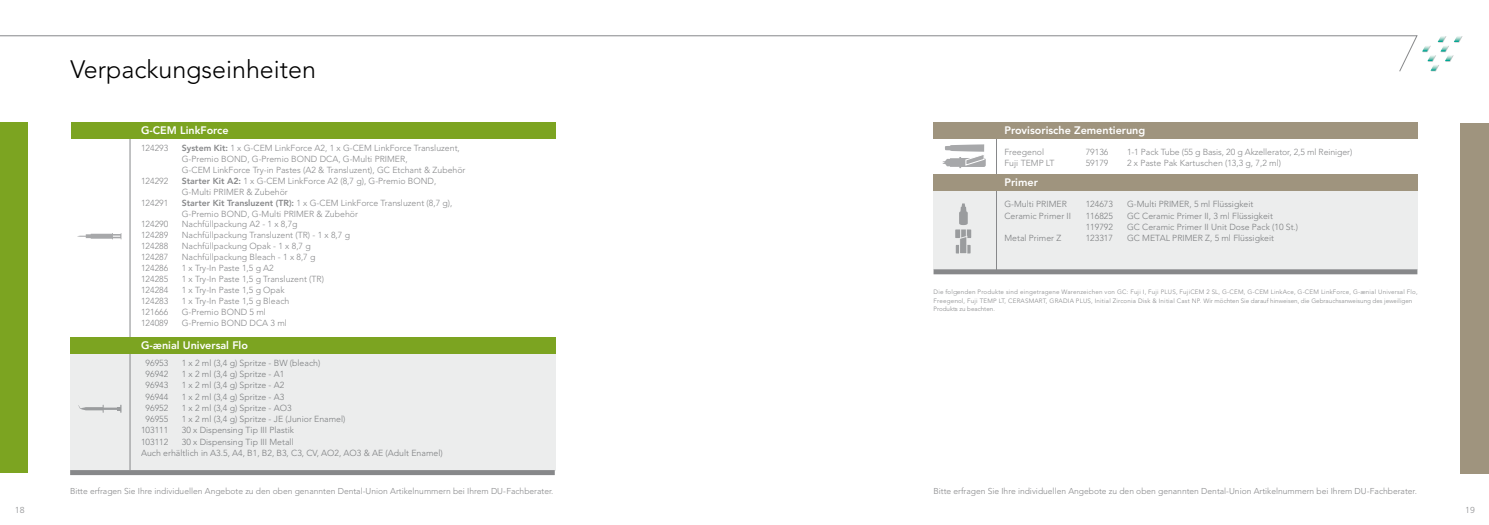
<style>
.page{position:relative;width:1489px;height:525px;background:#fff}
.page>*{position:absolute;margin:0;border:0;box-sizing:border-box;transform-origin:0 0}
.t1{font:300 25px "Avenir";color:#000}
.t2{font:800 10.75px "Avenir";color:#fff}
.t3{font:300 8.75px/10.9px "Avenir";color:#87888a}
.t4{font:300 8.75px "Frutiger";color:#929395}
.t5{font:300 8.5px "Avenir";color:#87888a}
.t6{font:300 6.25px/8.8px "Avenir";letter-spacing:.03em;color:#87888a}
.s1{font-weight:800}
</style>
<div class="page">
<div style="left:933px;top:176px;width:484px;height:94px;background:#eceded"></div>
<hr style="left:996px;top:130px;width:1px;height:142px;background:#87888a">
<div style="left:933px;top:269px;width:484px;height:5px;background:#87888a"></div>
<div style="left:933px;top:122px;width:484px;height:16px;background:#9f947e"></div>
<div style="left:933px;top:174px;width:484px;height:16px;background:#9f947e"></div>
<svg style="left:942px;top:144px;width:43px;height:24px"></svg>
<div style="left:955px;top:229px;width:16px;height:9px;background:#9a9c9e"></div>
<svg style="left:955px;top:245px;width:15px;height:8px"></svg>
<svg style="left:958px;top:203px;width:9px;height:51px"></svg>
<div style="left:70px;top:344px;width:485px;height:126px;background:#eceded"></div>
<hr style="left:130px;top:123px;width:1px;height:347px;background:#87888a">
<div style="left:70px;top:470px;width:484px;height:5px;background:#87888a"></div>
<div style="left:71px;top:122px;width:484px;height:16px;background:#7ca421"></div>
<div style="left:70px;top:337px;width:485px;height:16px;background:#7ca421"></div>
<svg style="left:77px;top:233px;width:44px;height:6px"></svg>
<svg style="left:78px;top:404px;width:43px;height:8px"></svg>
<div style="left:0;top:290px;width:28px;height:183px;background:#7ca421"></div>
<div style="left:0;top:122px;width:28px;height:173px;background:#7ca421"></div>
<div style="left:1460px;top:291px;width:28px;height:183px;background:#9f947e"></div>
<div style="left:1460px;top:123px;width:28px;height:172px;background:#9f947e"></div>
<svg style="left:0;top:35px;width:1417px;height:37px"></svg>
<svg style="left:1422px;top:36px;width:40px;height:35px"></svg>
<h1 class="t1" style="left:70px;top:55px;width:247px">Verpackungseinheiten</h1>
<p class="t2" style="left:141px;top:124px;width:89px">G-CEM LinkForce</p>
<p class="t3" style="left:141px;top:143px;width:29px">124293</p>
<p class="t3" style="left:182px;top:143px;width:285px"><span class="s1">System Kit:</span> 1 x G-CEM LinkForce A2, 1 x G-CEM LinkForce Transluzent,<br>G-Premio BOND, G-Premio BOND DCA, G-Multi PRIMER,<br>G-CEM LinkForce Try-in Pastes (A2 &amp; Transluzent), GC Etchant &amp; Zubehör</p>
<p class="t3" style="left:141px;top:175px;width:29px">124292</p>
<p class="t3" style="left:182px;top:175px;width:256px"><span class="s1">Starter Kit A2:</span> 1 x G-CEM LinkForce A2 (8,7 g), G-Premio BOND,<br>G-Multi PRIMER &amp; Zubehör</p>
<p class="t3" style="left:141px;top:197px;width:29px">124291</p>
<p class="t3" style="left:182px;top:197px;width:272px"><span class="s1">Starter Kit Transluzent (TR):</span> 1 x G-CEM LinkForce Transluzent (8,7 g),<br>G-Premio BOND, G-Multi PRIMER &amp; Zubehör</p>
<p class="t3" style="left:141px;top:219px;width:29px">124290</p>
<p class="t3" style="left:182px;top:219px;width:117px">Nachfüllpackung A2 - 1 x 8,7g</p>
<p class="t3" style="left:141px;top:230px;width:29px">124289</p>
<p class="t3" style="left:182px;top:230px;width:170px">Nachfüllpackung Transluzent (TR) - 1 x 8,7 g</p>
<p class="t3" style="left:141px;top:240px;width:29px">124288</p>
<p class="t3" style="left:182px;top:240px;width:130px">Nachfüllpackung Opak - 1 x 8,7 g</p>
<p class="t3" style="left:141px;top:251px;width:29px">124287</p>
<p class="t3" style="left:182px;top:251px;width:135px">Nachfüllpackung Bleach - 1 x 8,7 g</p>
<p class="t3" style="left:141px;top:262px;width:29px">124286</p>
<p class="t3" style="left:182px;top:262px;width:93px">1 x Try-In Paste 1,5 g A2</p>
<p class="t3" style="left:141px;top:273px;width:29px">124285</p>
<p class="t3" style="left:182px;top:273px;width:144px">1 x Try-In Paste 1,5 g Transluzent (TR)</p>
<p class="t3" style="left:141px;top:284px;width:29px">124284</p>
<p class="t3" style="left:182px;top:284px;width:104px">1 x Try-In Paste 1,5 g Opak</p>
<p class="t3" style="left:141px;top:295px;width:29px">124283</p>
<p class="t3" style="left:182px;top:295px;width:109px">1 x Try-In Paste 1,5 g Bleach</p>
<p class="t3" style="left:141px;top:306px;width:29px">121666</p>
<p class="t3" style="left:182px;top:306px;width:86px">G-Premio BOND 5 ml</p>
<p class="t3" style="left:141px;top:317px;width:29px">124089</p>
<p class="t3" style="left:182px;top:317px;width:107px">G-Premio BOND DCA 3 ml</p>
<p class="t3" style="left:146px;top:357px;width:24px">96953</p>
<p class="t3" style="left:182px;top:357px;width:140px">1 x 2 ml (3,4 g) Spritze - BW (bleach)</p>
<p class="t3" style="left:146px;top:368px;width:24px">96942</p>
<p class="t3" style="left:182px;top:368px;width:104px">1 x 2 ml (3,4 g) Spritze - A1</p>
<p class="t3" style="left:146px;top:379px;width:24px">96943</p>
<p class="t3" style="left:182px;top:379px;width:104px">1 x 2 ml (3,4 g) Spritze - A2</p>
<p class="t3" style="left:146px;top:391px;width:24px">96944</p>
<p class="t3" style="left:182px;top:391px;width:104px">1 x 2 ml (3,4 g) Spritze - A3</p>
<p class="t3" style="left:146px;top:402px;width:24px">96952</p>
<p class="t3" style="left:182px;top:402px;width:111px">1 x 2 ml (3,4 g) Spritze - AO3</p>
<p class="t3" style="left:146px;top:413px;width:24px">96955</p>
<p class="t3" style="left:182px;top:413px;width:165px">1 x 2 ml (3,4 g) Spritze - JE (Junior Enamel)</p>
<p class="t3" style="left:141px;top:424px;width:29px">103111</p>
<p class="t3" style="left:182px;top:424px;width:114px">30 x Dispensing Tip III Plastik</p>
<p class="t3" style="left:141px;top:436px;width:29px">103112</p>
<p class="t2" style="left:141px;top:338px;width:108px">G-ænial Universal Flo</p>
<p class="t3" style="left:141px;top:436px;width:303px;line-height:11.2px;text-indent:41px">30 x Dispensing Tip III Metall<br>Auch erhältlich in A3.5, A4, B1, B2, B3, C3, CV, AO2, AO3 &amp; AE (Adult Enamel)</p>
<p class="t2" style="left:1004px;top:124px;width:142px">Provisorische Zementierung</p>
<p class="t3" style="left:1004px;top:146px;width:41px">Freegenol</p>
<p class="t3" style="left:1085px;top:146px;width:24px">79136</p>
<p class="t3" style="left:1126px;top:146px;width:227px">1-1 Pack Tube (55 g Basis, 20 g Akzellerator, 2,5 ml Reiniger)</p>
<p class="t3" style="left:1004px;top:157px;width:52px">Fuji TEMP LT</p>
<p class="t3" style="left:1085px;top:157px;width:24px">59179</p>
<p class="t3" style="left:1126px;top:157px;width:155px">2 x Paste Pak Kartuschen (13,3 g, 7,2 ml)</p>
<p class="t3" style="left:1004px;top:199px;width:64px">G-Multi PRIMER</p>
<p class="t3" style="left:1085px;top:199px;width:29px">124673</p>
<p class="t3" style="left:1126px;top:199px;width:128px">G-Multi PRIMER, 5 ml Flüssigkeit</p>
<p class="t3" style="left:1004px;top:210px;width:68px">Ceramic Primer II</p>
<p class="t3" style="left:1085px;top:210px;width:29px">116825</p>
<p class="t3" style="left:1126px;top:210px;width:147px">GC Ceramic Primer II, 3 ml Flüssigkeit</p>
<p class="t3" style="left:1085px;top:221px;width:29px">119792</p>
<p class="t3" style="left:1126px;top:221px;width:173px">GC Ceramic Primer II Unit Dose Pack (10 St.)</p>
<p class="t3" style="left:1004px;top:232px;width:58px">Metal Primer Z</p>
<p class="t3" style="left:1085px;top:232px;width:29px">123317</p>
<p class="t3" style="left:1126px;top:232px;width:149px">GC METAL PRIMER Z, 5 ml Flüssigkeit</p>
<p class="t2" style="left:1004px;top:176px;width:35px">Primer</p>
<p class="t6" style="left:933px;top:287px;width:485px">Die folgenden Produkte sind eingetragene Warenzeichen von GC: Fuji I, Fuji PLUS, FujiCEM 2 SL, G-CEM, G-CEM LinkAce, G-CEM LinkForce, G-ænial Universal Flo,<br>Freegenol, Fuji TEMP LT, CERASMART, GRADIA PLUS, Initial Zirconia Disk &amp; Initial Cast NP. Wir möchten Sie darauf hinweisen, die Gebrauchsanweisung des jeweiligen<br>Produkts zu beachten.</p>
<p class="t5" style="left:70px;top:486px;width:485px">Bitte erfragen Sie Ihre individuellen Angebote zu den oben genannten Dental-Union Artikelnummern bei Ihrem DU-Fachberater.</p>
<p class="t5" style="left:933px;top:486px;width:485px">Bitte erfragen Sie Ihre individuellen Angebote zu den oben genannten Dental-Union Artikelnummern bei Ihrem DU-Fachberater.</p>
<p class="t4" style="left:15px;top:504px;width:11px">18</p>
<p class="t4" style="left:1464px;top:504px;width:11px">19</p>
</div>
